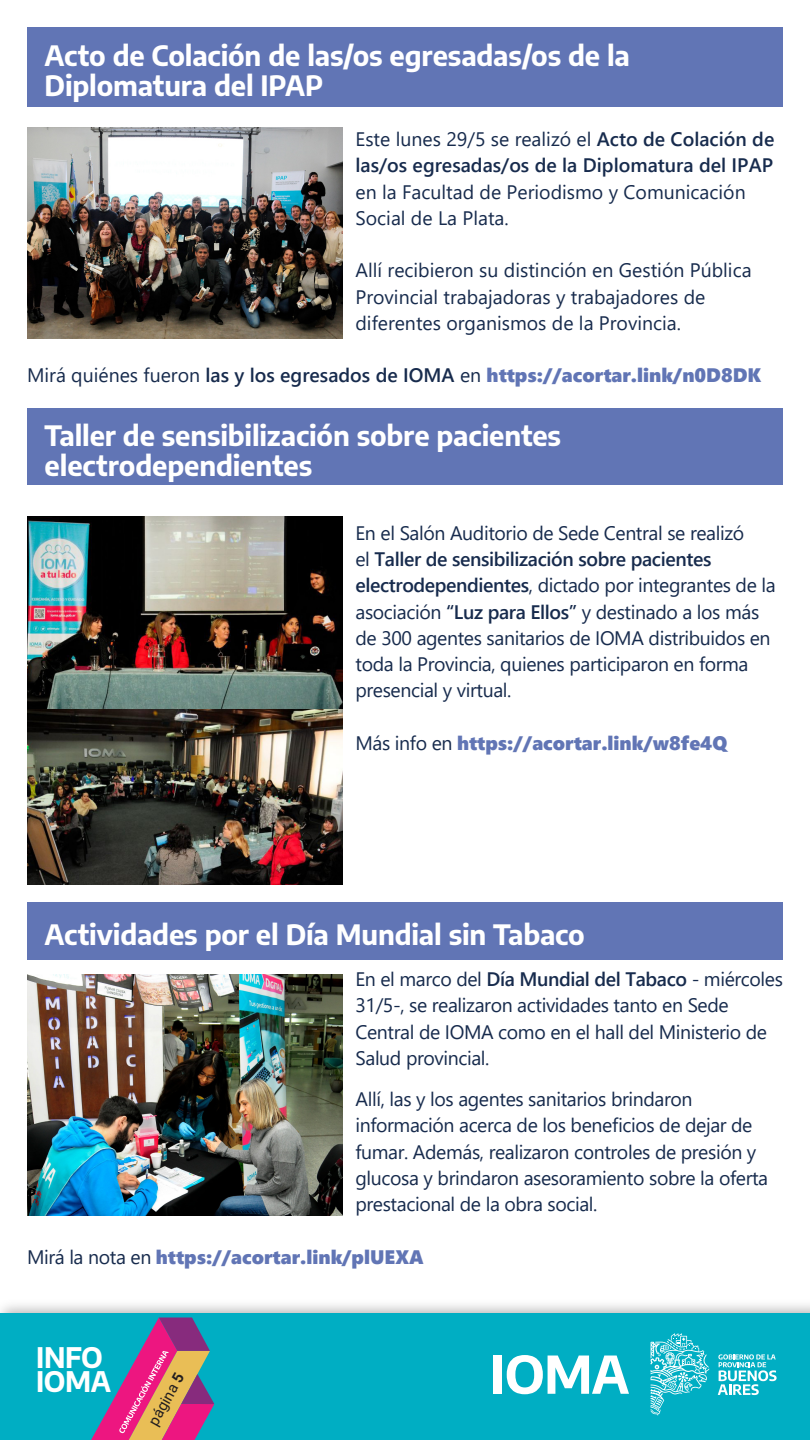
<style>
.page{position:relative;width:810px;height:1440px;background:#fff}
.page>*{position:absolute;margin:0;border:0;box-sizing:border-box;transform-origin:0 0}
.t1{font:700 27.83px/24.1px "Encode Sans";letter-spacing:-.015em;color:#fff}
.t2{font:700 27.53px/30.6px "Encode Sans";letter-spacing:-.005em;color:#fff}
.t3{font:19.5px/26.2px "Segoe UI";letter-spacing:-.02em;color:#172b4d}
.t4{font:19.5px/26.2px "Segoe UI";color:#172b4d}
.t5{font:19.5px "Segoe UI Black";color:#6175b5}
.t6{font:15px "Roboto";color:#231f20}
.s1{font-weight:600}
.s2{font-family:"Segoe UI";color:#172b4d}
.s3{font-family:"Segoe UI";font-weight:600;color:#172b4d}
.s4{font-weight:700}
</style>
<div class="page">
<img style="left:0;top:1305px;width:810px;height:9px">
<div style="left:0;top:1314px;width:810px;height:126px;background:#00aec3"></div>
<svg style="left:718px;top:1354px;width:59px;height:41px"></svg>
<svg style="left:651px;top:1333px;width:58px;height:82px"></svg>
<div style="left:494px;top:1356px;width:8px;height:38px;background:#fff"></div>
<svg style="left:507px;top:1355px;width:122px;height:39px"></svg>
<svg style="left:91px;top:1317px;width:123px;height:123px"></svg>
<div style="left:27px;top:27px;width:756px;height:80px;background:#6175b5"></div>
<div style="left:27px;top:409px;width:756px;height:76px;background:#6175b5"></div>
<div style="left:27px;top:902px;width:756px;height:58px;background:#6175b5"></div>
<img style="left:27px;top:127px;width:316px;height:212px">
<img style="left:27px;top:517px;width:316px;height:367px">
<img style="left:27px;top:974px;width:316px;height:242px">
<p class="t2" style="left:45px;top:39px;width:587px">Acto de Colación de las/os egresadas/os de la<br>Diplomatura del IPAP</p>
<p class="t4" style="left:356px;top:124px;width:420px">Este lunes 29/5 se realizó el <span class="s1">Acto de Colación de las/os egresadas/os de la Diplomatura del IPAP </span>en la Facultad de Periodismo y Comunicación Social de La Plata.</p>
<p class="t4" style="left:356px;top:256px;width:398px">Allí recibieron su distinción en Gestión Pública<br>Provincial trabajadoras y trabajadores de diferentes organismos de la Provincia.</p>
<p class="t5" style="left:27px;top:361px;width:736px"><span class="s2">Mirá quiénes fueron</span> <span class="s3">las y los egresados de IOMA</span> <span class="s2">en</span> https://acortar.link/n0D8DK</p>
<p class="t2" style="left:45px;top:418px;width:518px">Taller de sensibilización sobre pacientes electrodependientes</p>
<p class="t3" style="left:356px;top:518px;width:422px">En el Salón Auditorio de Sede Central se realizó<br>el <span class="s1">Taller de sensibilización sobre pacientes electrodependientes</span>, dictado por integrantes de la asociación <span class="s1">“Luz para Ellos”</span> y destinado a los más de 300 agentes sanitarios de IOMA distribuidos en toda la Provincia, quienes participaron en forma presencial y virtual.</p>
<p class="t5" style="left:356px;top:729px;width:373px"><span class="s2">Más info en</span> https://acortar.link/w8fe4Q</p>
<p class="t2" style="left:45px;top:918px;width:542px">Actividades por el Día Mundial sin Tabaco</p>
<p class="t3" style="left:356px;top:964px;width:429px">En el marco del <span class="s1">Día Mundial del Tabaco</span> - miércoles 31/5-, se realizaron actividades tanto en Sede Central de IOMA como en el hall del Ministerio de Salud provincial.</p>
<p class="t3" style="left:356px;top:1084px;width:414px">Allí, las y los agentes sanitarios brindaron información acerca de los beneficios de dejar de fumar. Además, realizaron controles de presión y glucosa y brindaron asesoramiento sobre la oferta prestacional de la obra social.</p>
<p class="t5" style="left:27px;top:1243px;width:398px"><span class="s2">Mirá la nota en</span> https://acortar.link/plUEXA</p>
<h1 class="t1" style="left:36px;top:1343px;width:77px">INFO<br>IOMA</h1>
<p class="t6" style="left:143px;top:1419px;width:59px;rotate:-61deg">página <span class="s4">5</span></p>
</div>
